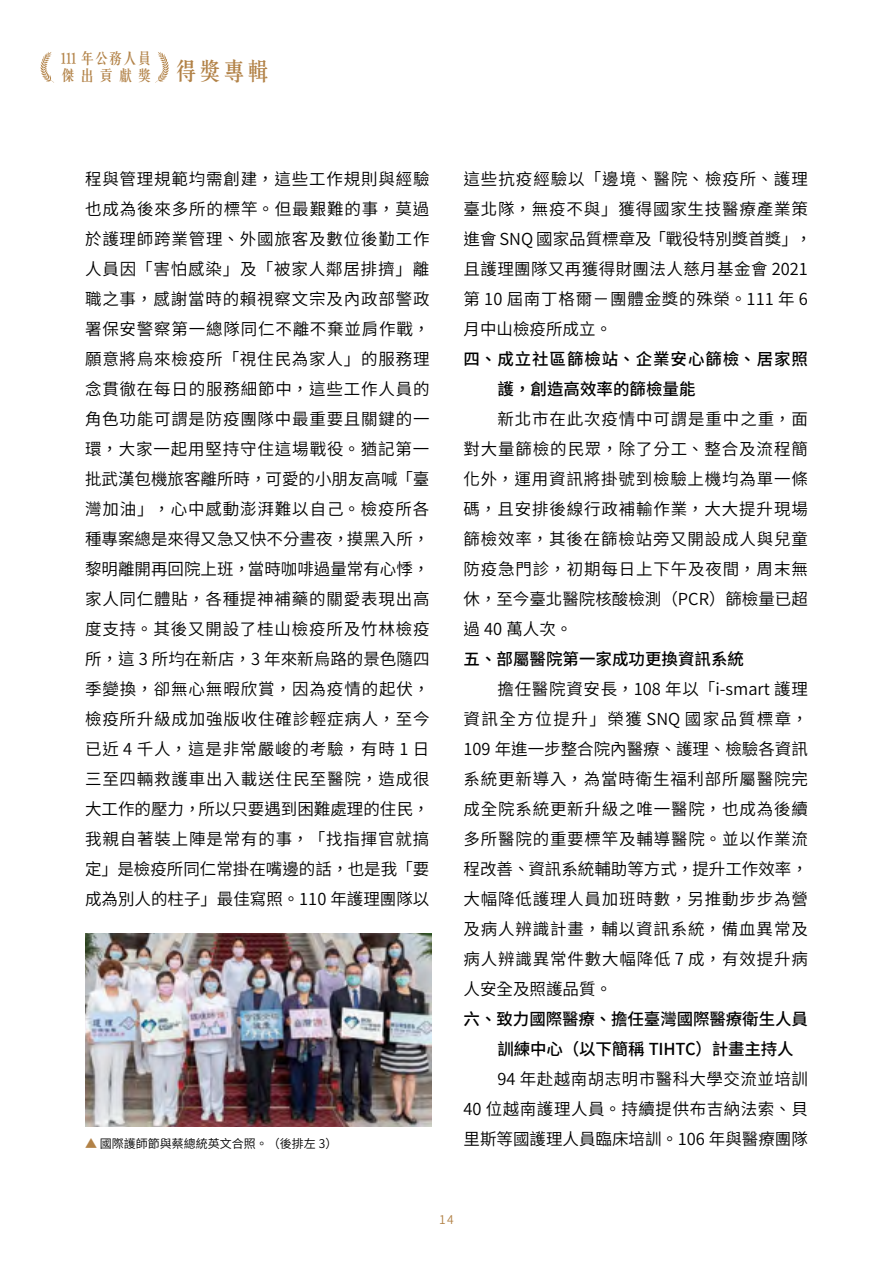
<style>
.page{position:relative;width:893px;height:1263px;background:#fff}
.page>*{position:absolute;margin:0;border:0;box-sizing:border-box;transform-origin:0 0}
.t1{font:16.5px/30px "Source Han Sans TW";letter-spacing:.03em;color:#000;text-align:justify}
.t2{font:500 16.5px/30px "Source Han Sans TW";color:#000}
.t3{font:500 16.5px/30px "Source Han Sans TW";letter-spacing:.055em;color:#000}
.t4{font:16.5px "Source Han Sans TW";color:#000}
.t5{font:500 15px/16.5px "C Song 3 HK";letter-spacing:-.05em;color:#b28247}
.t6{font:12px "Source Han Sans TW";color:#000}
.t7{font:12px "Source Han Sans TW";color:#b28247}
.s1{font-size:24px}
.s2{color:#b28247}
</style>
<div class="page">
<svg style="left:155px;top:52px;width:14px;height:31px"></svg>
<svg style="left:40px;top:52px;width:14px;height:31px"></svg>
<img style="left:85px;top:933px;width:346px;height:194px">
<p class="t5" style="left:60px;top:49px;width:212px">111 年公務人員<br>傑 出 貢 獻 獎 <span class="s1">得獎專輯</span></p>
<p class="t1" style="left:85px;top:164px;width:346px">程與管理規範均需創建，這些工作規則與經驗也成為後來多所的標竿。但最艱難的事，莫過於護理師跨業管理、外國旅客及數位後勤工作人員因「害怕感染」及「被家人鄰居排擠」離職之事，感謝當時的賴視察文宗及內政部警政署保安警察第一總隊同仁不離不棄並肩作戰，願意將烏來檢疫所「視住民為家人」的服務理念貫徹在每日的服務細節中，這些工作人員的角色功能可謂是防疫團隊中最重要且關鍵的一環，大家一起用堅持守住這場戰役。猶記第一批武漢包機旅客離所時，可愛的小朋友高喊「臺灣加油」，心中感動澎湃難以自己。檢疫所各種專案總是來得又急又快不分晝夜，摸黑入所，黎明離開再回院上班，當時咖啡過量常有心悸，家人同仁體貼，各種提神補藥的關愛表現出高度支持。其後又開設了桂山檢疫所及竹林檢疫所，這 3 所均在新店，3 年來新烏路的景色隨四季變換，卻無心無暇欣賞，因為疫情的起伏，檢疫所升級成加強版收住確診輕症病人，至今已近 4 千人，這是非常嚴峻的考驗，有時 1 日三至四輛救護車出入載送住民至醫院，造成很大工作的壓力，所以只要遇到困難處理的住民，我親自著裝上陣是常有的事，「找指揮官就搞定」是檢疫所同仁常掛在嘴邊的話，也是我「要成為別人的柱子」最佳寫照。110 年護理團隊以</p>
<p class="t1" style="left:463px;top:164px;width:350px;text-align:left">這些抗疫經驗以「邊境、醫院、檢疫所、護理臺北隊，無疫不與」獲得國家生技醫療產業策進會 SNQ 國家品質標章及「戰役特別獎首獎」，且護理團隊又再獲得財團法人慈月基金會 2021第 10 屆南丁格爾－團體金獎的殊榮。111 年 6月中山檢疫所成立。</p>
<p class="t3" style="left:497px;top:344px;width:312px;text-indent:-34px">四、成立社區篩檢站、企業安心篩檢、居家照護，創造高效率的篩檢量能</p>
<p class="t1" style="left:463px;top:404px;width:346px;text-indent:34px">新北市在此次疫情中可謂是重中之重，面對大量篩檢的民眾，除了分工、整合及流程簡化外，運用資訊將掛號到檢驗上機均為單一條碼，且安排後線行政補輸作業，大大提升現場篩檢效率，其後在篩檢站旁又開設成人與兒童防疫急門診，初期每日上下午及夜間，周末無休，至今臺北醫院核酸檢測（PCR）篩檢量已超過 40 萬人次。</p>
<p class="t2" style="left:463px;top:644px;width:282px">五、部屬醫院第一家成功更換資訊系統</p>
<p class="t1" style="left:463px;top:674px;width:346px;text-indent:34px">擔任醫院資安長，108 年以「i-smart 護理資訊全方位提升」榮獲 SNQ 國家品質標章，109 年進一步整合院內醫療、護理、檢驗各資訊系統更新導入，為當時衛生福利部所屬醫院完成全院系統更新升級之唯一醫院，也成為後續多所醫院的重要標竿及輔導醫院。並以作業流程改善、資訊系統輔助等方式，提升工作效率，大幅降低護理人員加班時數，另推動步步為營及病人辨識計畫，輔以資訊系統，備血異常及病人辨識異常件數大幅降低 7 成，有效提升病人安全及照護品質。</p>
<p class="t2" style="left:497px;top:1004px;width:312px;text-indent:-34px">六、致力國際醫療、擔任臺灣國際醫療衛生人員訓練中心（以下簡稱 TIHTC）計畫主持人</p>
<p class="t1" style="left:463px;top:1064px;width:346px;text-align:right">94 年赴越南胡志明市醫科大學交流並培訓<br>40 位越南護理人員。持續提供布吉納法索、貝</p>
<p class="t6" style="left:85px;top:1137px;width:254px"><span class="s2">▲</span> 國際護師節與蔡總統英文合照。（後排左 3）</p>
<p class="t4" style="left:463px;top:1129px;width:346px">里斯等國護理人員臨床培訓。106 年與醫療團隊</p>
<p class="t7" style="left:439px;top:1212px;width:16px">14</p>
</div>
